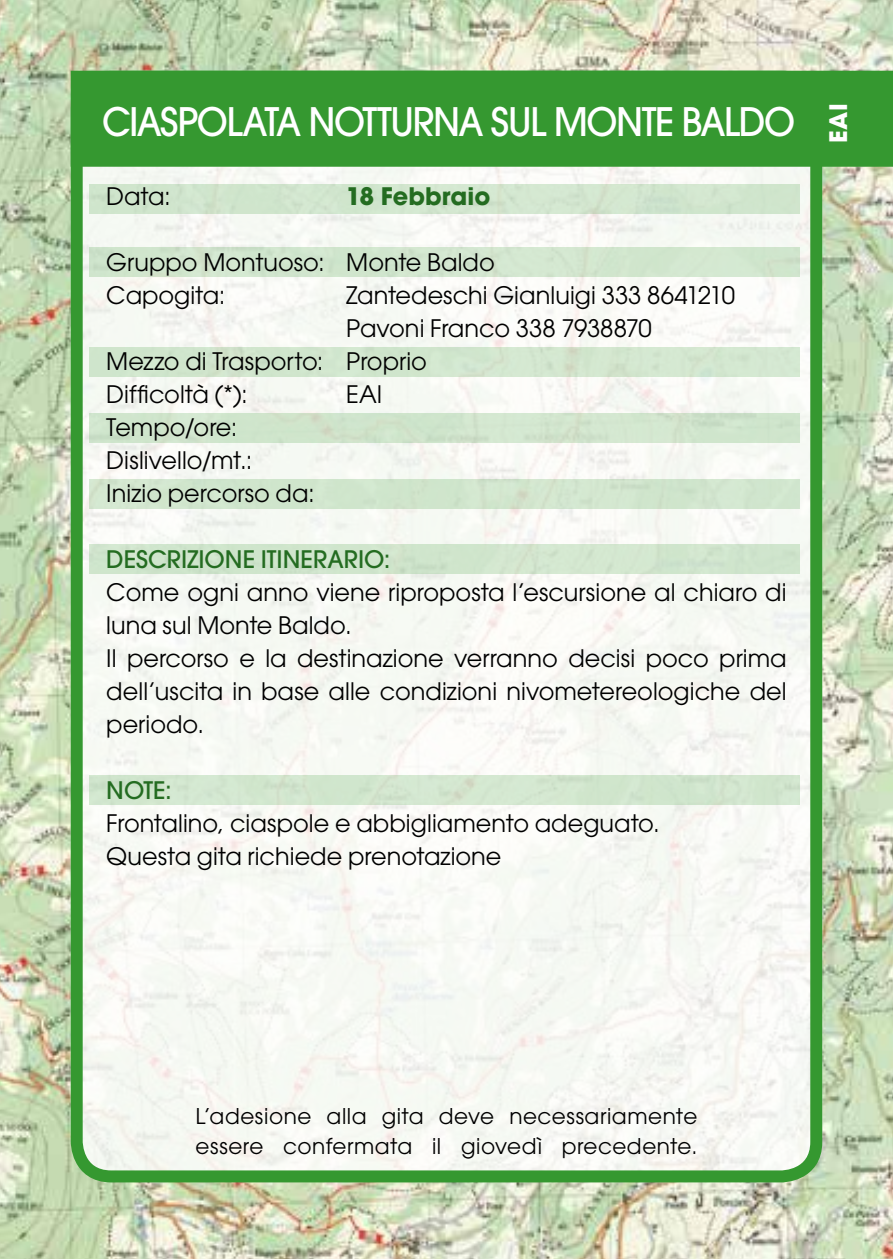
<style>
.page{position:relative;width:893px;height:1259px;background:#fff}
.page>*{position:absolute;margin:0;border:0;box-sizing:border-box;transform-origin:0 0}
.t1{font:500 39px "Avant Garde LT";letter-spacing:-.04em;color:#fff;scale:.94 1}
.t2{font:24px/33px "Avant Garde LT";color:#000}
.t3{font:500 24px "Avant Garde LT";color:#246c21}
.t4{font:700 24px "Avant Garde LT";color:#246c21}
.t5{font:700 24px "Avant Garde LT";color:#fff}
.t6{font:21.6px/30px "Avant Garde LT";letter-spacing:.025em;color:#000}
</style>
<div class="page">
<img style="left:0;top:0;width:893px;height:1259px">
<div style="left:77px;top:77px;width:739px;height:1091px;background:#f6f9f3;border-radius:35px"></div>
<div style="left:71px;top:71px;width:751px;height:1111px;border:12px solid #359830;border-radius:35px"></div>
<div style="left:71px;top:71px;width:822px;height:96px;background:#359830"></div>
<div style="left:89px;top:184px;width:710px;height:29px;background:#d0e5cd"></div>
<div style="left:89px;top:479px;width:710px;height:30px;background:#d0e5cd"></div>
<div style="left:89px;top:544px;width:710px;height:30px;background:#d0e5cc"></div>
<div style="left:89px;top:775px;width:710px;height:30px;background:#d1e6cd"></div>
<div style="left:89px;top:247px;width:710px;height:30px;background:#d0e5cd"></div>
<div style="left:89px;top:347px;width:710px;height:30px;background:#d1e5cd"></div>
<div style="left:89px;top:413px;width:710px;height:30px;background:#d0e5cc"></div>
<h1 class="t1" style="left:102px;top:98px;width:739px">CIASPOLATA NOTTURNA SUL MONTE BALDO</h1>
<p class="t5" style="left:823px;top:143px;width:41px;rotate:-90deg">EAI</p>
<p class="t2" style="left:106px;top:179px;width:66px">Data:</p>
<p class="t4" style="left:346px;top:180px;width:145px">18 Febbraio</p>
<p class="t2" style="left:106px;top:245px;width:390px">Gruppo Montuoso: Monte Baldo<br>Capogita:</p>
<p class="t2" style="left:346px;top:278px;width:390px">Zantedeschi Gianluigi 333 8641210</p>
<p class="t2" style="left:346px;top:311px;width:307px">Pavoni Franco 338 7938870</p>
<p class="t2" style="left:106px;top:344px;width:322px">Mezzo di Trasporto: Proprio</p>
<p class="t2" style="left:106px;top:377px;width:143px">Difficoltà (*):</p>
<p class="t2" style="left:346px;top:377px;width:38px">EAI</p>
<p class="t2" style="left:106px;top:410px;width:210px">Tempo/ore:<br>Dislivello/mt.:<br>Inizio percorso da:</p>
<p class="t3" style="left:106px;top:544px;width:286px">DESCRIZIONE ITINERARIO:</p>
<p class="t2" style="left:106px;top:575px;width:682px">Come ogni anno viene riproposta l’escursione al chiaro di luna sul Monte Baldo.<br>Il percorso e la destinazione verranno decisi poco prima dell’uscita in base alle condizioni nivometereologiche del periodo.</p>
<p class="t3" style="left:106px;top:775px;width:67px">NOTE:</p>
<p class="t2" style="left:106px;top:806px;width:555px">Frontalino, ciaspole e abbigliamento adeguato.<br>Questa gita richiede prenotazione</p>
<p class="t6" style="left:196px;top:1101px;width:503px">L’adesione alla gita deve necessariamente essere confermata il giovedì precedente.</p>
</div>
